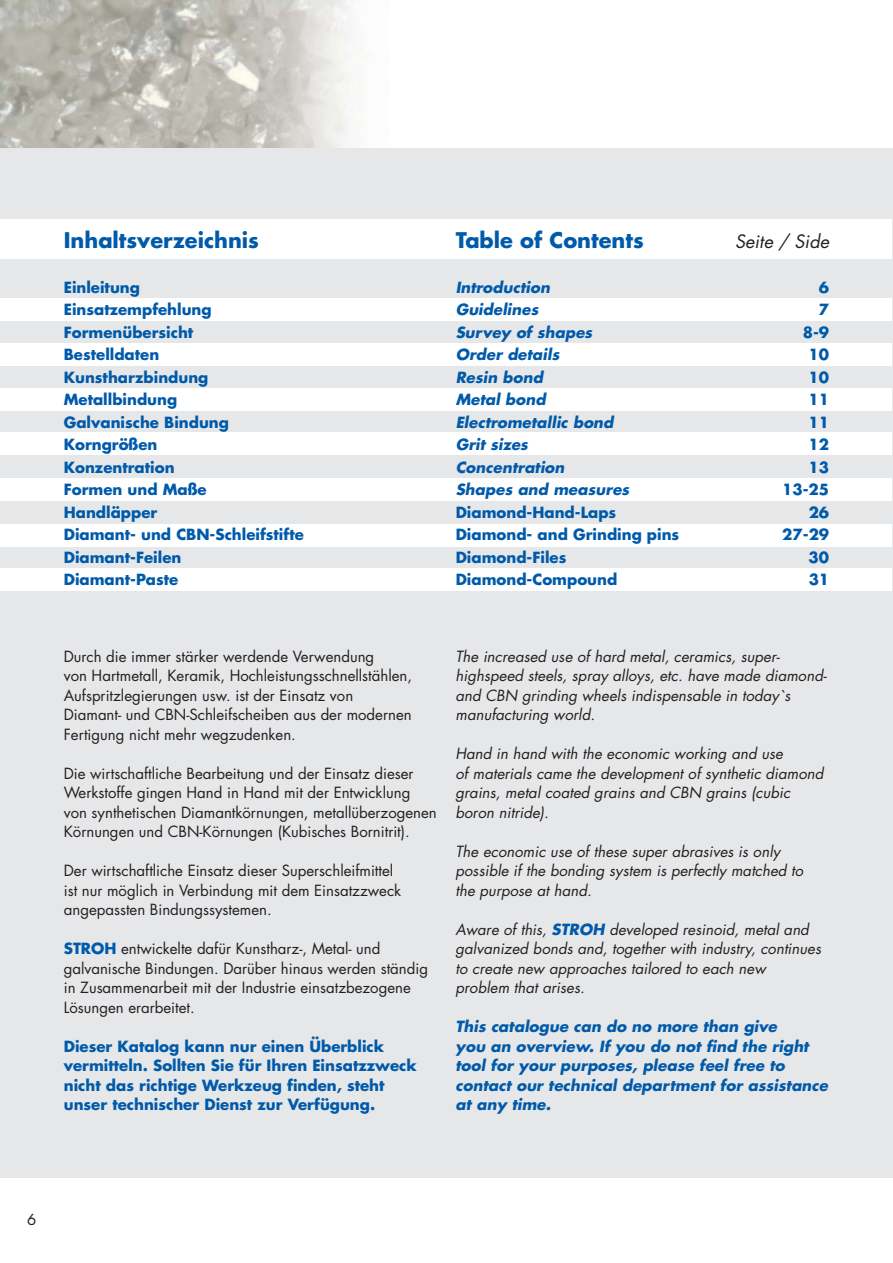
<style>
.page{position:relative;width:893px;height:1263px;background:#fff}
.page>*{position:absolute;margin:0;border:0;box-sizing:border-box;transform-origin:0 0}
.t1{font:700 21px "Futura";color:#005aaa}
.t2{font:italic 18px "Futura";color:#231f20}
.t3{font:15px/19.5px "Futura";color:#231f20}
.t4{font:italic 15px/19.5px "Futura";letter-spacing:.005em;color:#231f20}
.t5{font:700 15px/19.5px "Futura";color:#005aaa}
.t6{font:italic 700 15px/19.5px "Futura";letter-spacing:.005em;color:#005aaa}
.s1{font-weight:700;color:#005aaa}
</style>
<div class="page">
<img style="left:0;top:0;width:389px;height:149px">
<div style="left:0;top:149px;width:893px;height:1029px;background:#e6e7e8"></div>
<div style="left:0;top:219px;width:891px;height:40px;background:#fff"></div>
<div style="left:0;top:298px;width:891px;height:23px;background:#fff"></div>
<div style="left:0;top:343px;width:891px;height:23px;background:#fff"></div>
<div style="left:0;top:388px;width:891px;height:22px;background:#fff"></div>
<div style="left:0;top:433px;width:891px;height:22px;background:#fff"></div>
<div style="left:0;top:478px;width:891px;height:23px;background:#fff"></div>
<div style="left:0;top:524px;width:891px;height:22px;background:#fff"></div>
<div style="left:0;top:568px;width:891px;height:23px;background:#fff"></div>
<h1 class="t1" style="left:64px;top:230px;width:197px">Inhaltsverzeichnis</h1>
<h1 class="t1" style="left:456px;top:230px;width:190px">Table of Contents</h1>
<p class="t2" style="left:735px;top:233px;width:99px">Seite / Side</p>
<p class="t5" style="left:64px;top:278px;width:78px">Einleitung</p>
<p class="t6" style="left:456px;top:278px;width:98px">Introduction</p>
<p class="t5" style="left:819px;top:278px;width:12px">6</p>
<p class="t5" style="left:64px;top:301px;width:149px">Einsatzempfehlung</p>
<p class="t6" style="left:456px;top:301px;width:87px">Guidelines</p>
<p class="t5" style="left:819px;top:301px;width:12px">7</p>
<p class="t5" style="left:64px;top:323px;width:131px">Formenübersicht</p>
<p class="t6" style="left:456px;top:323px;width:141px">Survey of shapes</p>
<p class="t5" style="left:803px;top:323px;width:28px">8-9</p>
<p class="t5" style="left:64px;top:346px;width:97px">Bestelldaten</p>
<p class="t6" style="left:456px;top:346px;width:108px">Order details</p>
<p class="t5" style="left:809px;top:346px;width:22px">10</p>
<p class="t5" style="left:64px;top:368px;width:146px">Kunstharzbindung</p>
<p class="t6" style="left:456px;top:368px;width:91px">Resin bond</p>
<p class="t5" style="left:809px;top:368px;width:22px">10</p>
<p class="t5" style="left:64px;top:391px;width:115px">Metallbindung</p>
<p class="t6" style="left:456px;top:391px;width:94px">Metal bond</p>
<p class="t5" style="left:809px;top:391px;width:22px">11</p>
<p class="t5" style="left:64px;top:413px;width:167px">Galvanische Bindung</p>
<p class="t6" style="left:456px;top:413px;width:162px">Electrometallic bond</p>
<p class="t5" style="left:809px;top:413px;width:22px">11</p>
<p class="t5" style="left:64px;top:436px;width:95px">Korngrößen</p>
<p class="t6" style="left:456px;top:436px;width:76px">Grit sizes</p>
<p class="t5" style="left:809px;top:436px;width:22px">12</p>
<p class="t5" style="left:64px;top:458px;width:112px">Konzentration</p>
<p class="t6" style="left:456px;top:458px;width:113px">Concentration</p>
<p class="t5" style="left:809px;top:458px;width:22px">13</p>
<p class="t5" style="left:64px;top:481px;width:144px">Formen und Maße</p>
<p class="t6" style="left:456px;top:481px;width:178px">Shapes and measures</p>
<p class="t5" style="left:782px;top:481px;width:49px">13-25</p>
<p class="t5" style="left:64px;top:503px;width:95px">Handläpper</p>
<p class="t5" style="left:456px;top:503px;width:162px">Diamond-Hand-Laps</p>
<p class="t5" style="left:809px;top:503px;width:22px">26</p>
<p class="t5" style="left:64px;top:526px;width:242px">Diamant- und CBN-Schleifstifte</p>
<p class="t5" style="left:456px;top:526px;width:225px">Diamond- and Grinding pins</p>
<p class="t5" style="left:782px;top:526px;width:49px">27-29</p>
<p class="t5" style="left:64px;top:548px;width:119px">Diamant-Feilen</p>
<p class="t5" style="left:456px;top:548px;width:112px">Diamond-Files</p>
<p class="t5" style="left:809px;top:548px;width:22px">30</p>
<p class="t5" style="left:64px;top:571px;width:116px">Diamant-Paste</p>
<p class="t5" style="left:456px;top:571px;width:163px">Diamond-Compound</p>
<p class="t5" style="left:809px;top:571px;width:22px">31</p>
<p class="t3" style="left:64px;top:648px;width:350px">Durch die immer stärker werdende Verwendung<br>von Hartmetall, Keramik, Hochleistungsschnellstählen, Aufspritzlegierungen usw. ist der Einsatz von Diamant- und CBN-Schleifscheiben aus der modernen Fertigung nicht mehr wegzudenken.</p>
<p class="t3" style="left:64px;top:765px;width:375px">Die wirtschaftliche Bearbeitung und der Einsatz dieser Werkstoffe gingen Hand in Hand mit der Entwicklung von synthetischen Diamantkörnungen, metallüberzogenen Körnungen und CBN-Körnungen (Kubisches Bornitrit).</p>
<p class="t3" style="left:64px;top:862px;width:339px">Der wirtschaftliche Einsatz dieser Superschleifmittel ist nur möglich in Verbindung mit dem Einsatzzweck angepassten Bindungssystemen.</p>
<p class="t3" style="left:64px;top:940px;width:366px"><span class="s1">STROH</span> entwickelte dafür Kunstharz-, Metal- und galvanische Bindungen. Darüber hinaus werden ständig in Zusammenarbeit mit der Industrie einsatzbezogene Lösungen erarbeitet.</p>
<p class="t5" style="left:64px;top:1038px;width:354px">Dieser Katalog kann nur einen Überblick vermitteln. Sollten Sie für Ihren Einsatzzweck nicht das richtige Werkzeug finden, steht unser technischer Dienst zur Verfügung.</p>
<p class="t4" style="left:455px;top:648px;width:375px">The increased use of hard metal, ceramics, super&shy;highspeed steels, spray alloys, etc. have made diamond&shy;and CBN grinding wheels indispensable in today `s manufacturing world.</p>
<p class="t4" style="left:455px;top:745px;width:372px">Hand in hand with the economic working and use<br>of materials came the development of synthetic diamond grains, metal coated grains and CBN grains (cubic boron nitride).</p>
<p class="t4" style="left:455px;top:843px;width:352px">The economic use of these super abrasives is only possible if the bonding system is perfectly matched to the purpose at hand.</p>
<p class="t4" style="left:455px;top:921px;width:370px">Aware of this, <span class="s1">STROH</span> developed resinoid, metal and galvanized bonds and, together with industry, continues to create new approaches tailored to each new problem that arises.</p>
<p class="t6" style="left:455px;top:1018px;width:377px">This catalogue can do no more than give<br>you an overview. If you do not find the right tool for your purposes, please feel free to contact our technical department for assistance at any time.</p>
<p class="t3" style="left:27px;top:1211px;width:11px">6</p>
</div>
